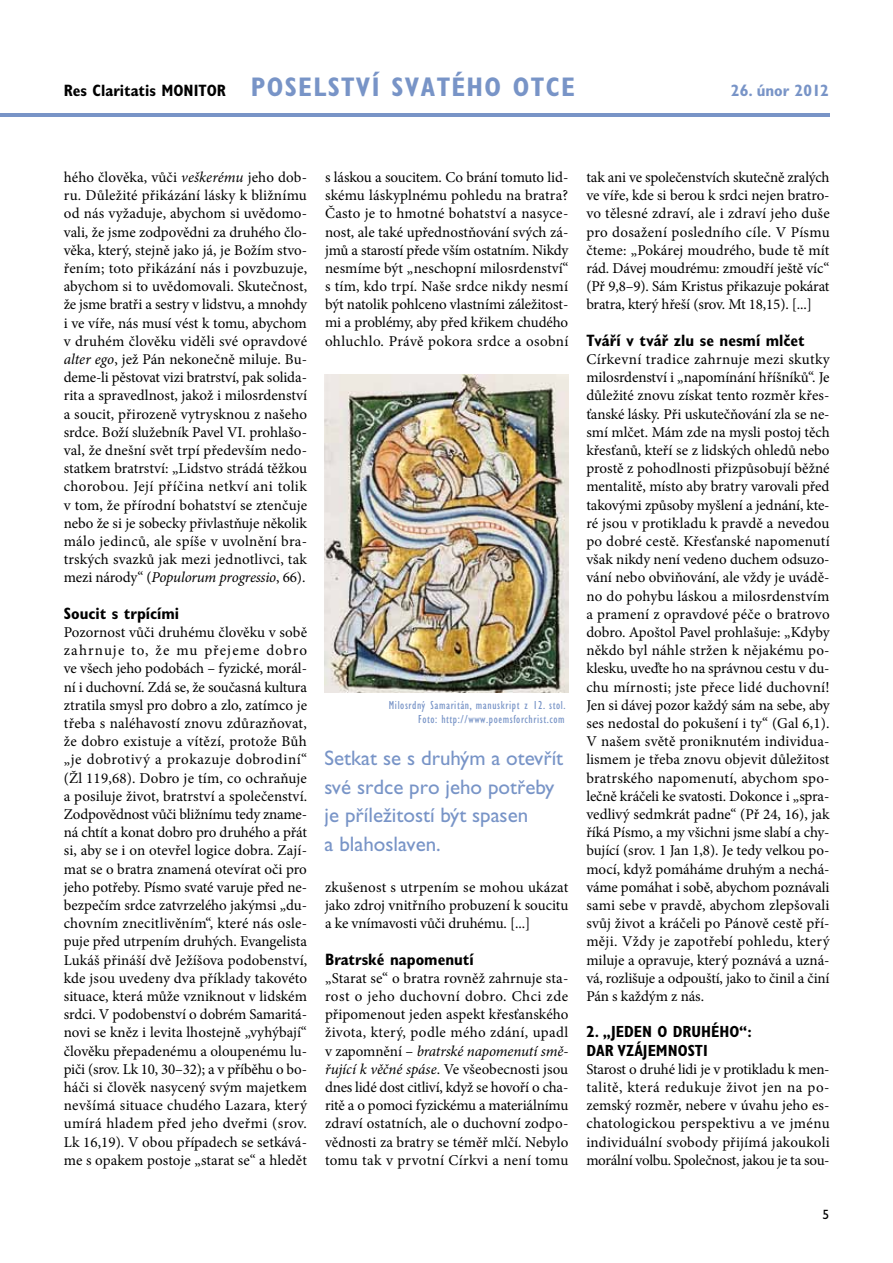
<style>
.page{position:relative;width:893px;height:1263px;background:#fff}
.page>*{position:absolute;margin:0;border:0;box-sizing:border-box;transform-origin:0 0}
.t1{font:700 condensed 27px "Gill Sans Std";color:#7894c7}
.t2{font:21px/28.5px "Gill Sans Std";color:#7894c7}
.t3{font:700 condensed 16.5px "Gill Sans Std";color:#000}
.t4{font:700 condensed 16.5px "Gill Sans Std";color:#7894c7}
.t5{font:700 condensed 16.2px/18.1px "Gill Sans Std";color:#000}
.t6{font:15px/18.1px "Minion Pro";color:#000;text-align:justify}
.t7{font:13.5px "Gill Sans Std";color:#000}
.t8{font:condensed 12px/13.5px "Gill Sans Std";letter-spacing:.05em;color:#7894c7;text-align:right}
.s1{font-style:italic}
</style>
<div class="page">
<hr style="left:0;top:113px;width:829px;height:4px;background:#7894c7">
<img style="left:325px;top:374px;width:244px;height:319px">
<h1 class="t1" style="left:251px;top:71px;width:158px">poselství svatého</h1>
<h1 class="t1" style="left:513px;top:71px;width:63px">otc e</h1>
<p class="t3" style="left:64px;top:81px;width:164px">Res Claritatis MONITOR</p>
<p class="t4" style="left:731px;top:81px;width:100px">26. únor 2012</p>
<p class="t6" style="left:64px;top:168px;width:245px">hého člověka, vůči <span class="s1">veškerému</span> jeho dob&shy;ru. Důležité přikázání lásky k bližnímu od nás vyžaduje, abychom si uvědomo&shy;vali, že jsme zodpovědni za druhého člo&shy;věka, který, stejně jako já, je Božím stvo&shy;řením; toto přikázání nás i povzbuzuje, abychom si to uvědomovali. Skutečnost, že jsme bratři a sestry v lidstvu, a mnohdy i ve víře, nás musí vést k tomu, abychom v druhém člověku viděli své opravdové <span class="s1">alter ego</span>, jež Pán nekonečně miluje. Bu&shy;deme-li pěstovat vizi bratrství, pak solida&shy;rita a spravedlnost, jakož i milosrdenství a soucit, přirozeně vytrysknou z našeho srdce. Boží služebník Pavel VI. prohlašo&shy;val, že dnešní svět trpí především nedo&shy;statkem bratrství: „Lidstvo strádá těžkou chorobou. Její příčina netkví ani tolik v tom, že přírodní bohatství se ztenčuje nebo že si je sobecky přivlastňuje několik málo jedinců, ale spíše v uvolnění bra&shy;trských svazků jak mezi jednotlivci, tak mezi národy“ (<span class="s1">Populorum progressio</span>, 66).</p>
<p class="t3" style="left:64px;top:603px;width:117px">Soucit s trpícími</p>
<p class="t6" style="left:64px;top:623px;width:245px">Pozornost vůči druhému člověku v sobě zahrnuje to, že mu přejeme dobro ve všech jeho podobách – fyzické, morál&shy;ní i duchovní. Zdá se, že současná kultura ztratila smysl pro dobro a zlo, zatímco je třeba s naléhavostí znovu zdůrazňovat, že dobro existuje a vítězí, protože Bůh „je dobrotivý a prokazuje dobrodiní“ (Žl 119,68). Dobro je tím, co ochraňuje a posiluje život, bratrství a společenství.<br>Zodpovědnost vůči bližnímu tedy zname&shy;ná chtít a konat dobro pro druhého a přát si, aby se i on otevřel logice dobra. Zají&shy;mat se o bratra znamená otevírat oči pro jeho potřeby. Písmo svaté varuje před ne&shy;bezpečím srdce zatvrzelého jakýmsi „du&shy;chovním znecitlivěním“, které nás osle&shy;puje před utrpením druhých. Evangelista Lukáš přináší dvě Ježíšova podobenství, kde jsou uvedeny dva příklady takovéto situace, která může vzniknout v lidském srdci. V podobenství o dobrém Samaritá&shy;novi se kněz i levita lhostejně „vyhýbají“ člověku přepadenému a oloupenému lu&shy;piči (srov. Lk 10, 30–32); a v příběhu o bo&shy;háči si člověk nasycený svým majetkem nevšímá situace chudého Lazara, který umírá hladem před jeho dveřmi (srov.<br>Lk 16,19). V obou případech se setkává&shy;me s opakem postoje „starat se“ a hledět</p>
<p class="t6" style="left:325px;top:168px;width:245px">s láskou a soucitem. Co brání tomuto lid&shy;skému láskyplnému pohledu na bratra?<br>Často je to hmotné bohatství a nasyce&shy;nost, ale také upřednostňování svých zá&shy;jmů a starostí přede vším ostatním. Nikdy nesmíme být „neschopní milosrdenství“ s tím, kdo trpí. Naše srdce nikdy nesmí být natolik pohlceno vlastními záležitost&shy;mi a problémy, aby před křikem chudého ohluchlo. Právě pokora srdce a osobní</p>
<p class="t8" style="left:389px;top:699px;width:178px">Milosrdný Samaritán, manuskript z 12. stol.<br>Foto: http://www.poemsforchrist.com</p>
<h2 class="t2" style="left:325px;top:744px;width:240px">Setkat se s druhým a otevřít své srdce pro jeho potřeby je příležitostí být spasen<br>a blahoslaven.</h2>
<p class="t6" style="left:325px;top:878px;width:245px">zkušenost s utrpením se mohou ukázat jako zdroj vnitřního probuzení k soucitu a ke vnímavosti vůči druhému. [...]</p>
<p class="t3" style="left:325px;top:949px;width:150px">Bratrské napomenutí</p>
<p class="t6" style="left:325px;top:969px;width:245px">„Starat se“ o bratra rovněž zahrnuje sta&shy;rost o jeho duchovní dobro. Chci zde připomenout jeden aspekt křesťanského života, který, podle mého zdání, upadl v zapomnění – <span class="s1">bratrské napomenutí smě&shy;řující k věčné spáse</span>. Ve všeobecnosti jsou dnes lidé dost citliví, když se hovoří o cha&shy;ritě a o pomoci fyzickému a materiálnímu zdraví ostatních, ale o duchovní zodpo&shy;vědnosti za bratry se téměř mlčí. Nebylo tomu tak v prvotní Církvi a není tomu</p>
<p class="t6" style="left:586px;top:168px;width:245px">tak ani ve společenstvích skutečně zralých ve víře, kde si berou k srdci nejen bratro&shy;vo tělesné zdraví, ale i zdraví jeho duše pro dosažení posledního cíle. V Písmu čteme: „Pokárej moudrého, bude tě mít rád. Dávej moudrému: zmoudří ještě víc“ (Př 9,8–9). Sám Kristus přikazuje pokárat bratra, který hřeší (srov. Mt 18,15). [...]</p>
<p class="t3" style="left:586px;top:330px;width:220px">Tváří v tvář zlu se nesmí mlčet</p>
<p class="t6" style="left:586px;top:350px;width:245px">Církevní tradice zahrnuje mezi skutky milosrdenství i „napomínání hříšníků“. Je důležité znovu získat tento rozměr křes&shy;ťanské lásky. Při uskutečňování zla se ne&shy;smí mlčet. Mám zde na mysli postoj těch křesťanů, kteří se z lidských ohledů nebo prostě z pohodlnosti přizpůsobují běžné mentalitě, místo aby bratry varovali před takovými způsoby myšlení a jednání, kte&shy;ré jsou v protikladu k pravdě a nevedou po dobré cestě. Křesťanské napomenutí však nikdy není vedeno duchem odsuzo&shy;vání nebo obviňování, ale vždy je uvádě&shy;no do pohybu láskou a milosrdenstvím a pramení z opravdové péče o bratrovo dobro. Apoštol Pavel prohlašuje: „Kdyby někdo byl náhle stržen k nějakému po&shy;klesku, uveďte ho na správnou cestu v du&shy;chu mírnosti; jste přece lidé duchovní!<br>Jen si dávej pozor každý sám na sebe, aby ses nedostal do pokušení i ty“ (Gal 6,1).<br>V našem světě proniknutém individua&shy;lismem je třeba znovu objevit důležitost bratrského napomenutí, abychom spo&shy;lečně kráčeli ke svatosti. Dokonce i „spra&shy;vedlivý sedmkrát padne“ (Př 24, 16), jak říká Písmo, a my všichni jsme slabí a chy&shy;bující (srov. 1 Jan 1,8). Je tedy velkou po&shy;mocí, když pomáháme druhým a nechá&shy;váme pomáhat i sobě, abychom poznávali sami sebe v pravdě, abychom zlepšovali svůj život a kráčeli po Pánově cestě pří&shy;měji. Vždy je zapotřebí pohledu, který miluje a opravuje, který poznává a uzná&shy;vá, rozlišuje a odpouští, jako to činil a činí Pán s každým z nás.</p>
<p class="t5" style="left:586px;top:1023px;width:167px">2. „JEDEN O DRUHÉHO“:<br>DAR VZÁJEMNOSTI</p>
<p class="t6" style="left:586px;top:1060px;width:245px">Starost o druhé lidi je v protikladu k men&shy;talitě, která redukuje život jen na po&shy;zemský rozměr, nebere v úvahu jeho es&shy;chatologickou perspektivu a ve jménu individuální svobody přijímá jakoukoli morální volbu. Společnost, jakou je ta sou-</p>
<p class="t7" style="left:822px;top:1207px;width:8px">5</p>
</div>
